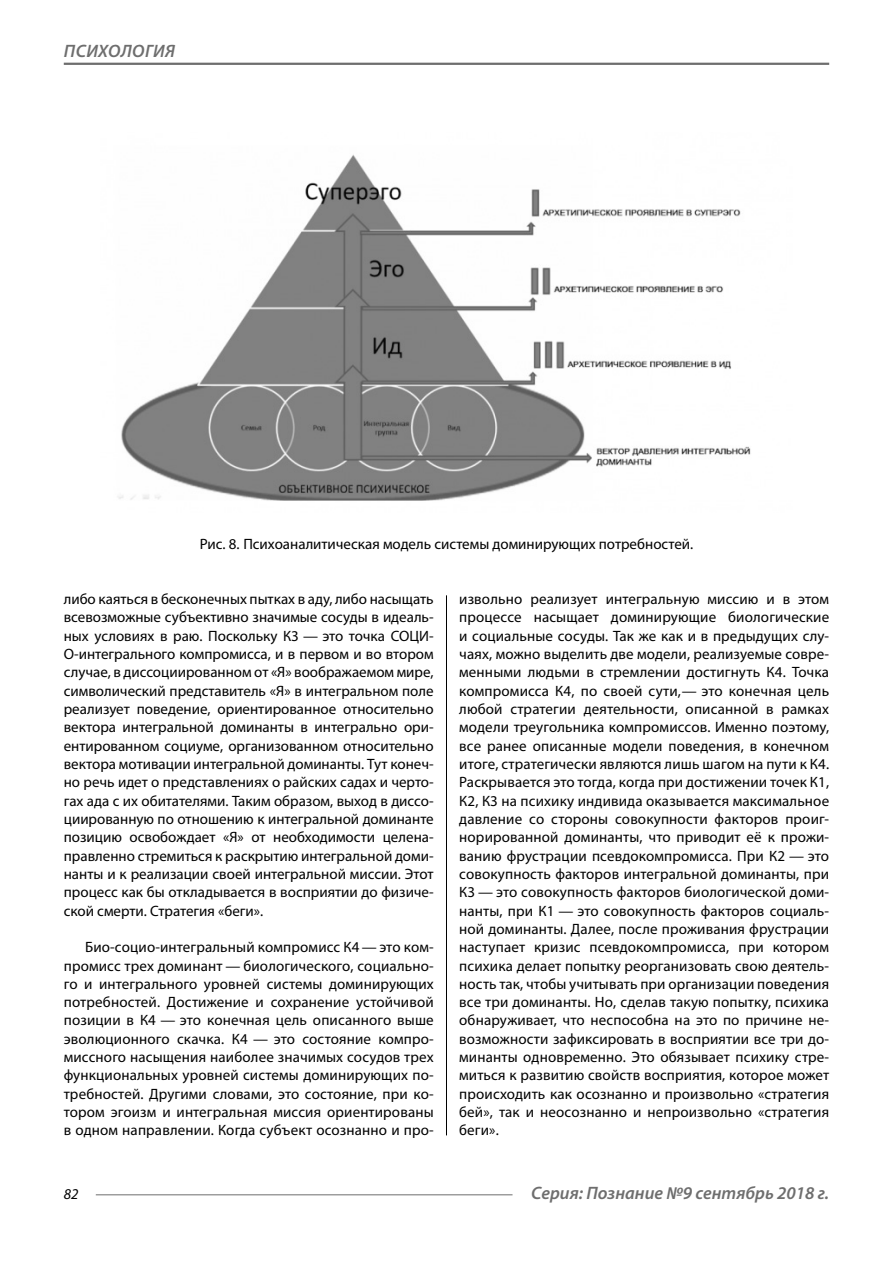
<style>
.page{position:relative;width:893px;height:1263px;background:#fff}
.page>*{position:absolute;margin:0;border:0;box-sizing:border-box;transform-origin:0 0}
.t1{font:italic 600 18px "Myriad Pro";color:#6e6e6e}
.t2{font:italic 600 18px "Myriad Pro";letter-spacing:.02em;color:#6e6e6e}
.Normal{font:15px/18.3px "Myriad Pro";letter-spacing:.01em;color:#000;text-align:justify}
.podpis{font:15px "Myriad Pro";color:#000}
.t3{font:italic 15px "Myriad Pro";color:#000}
</style>
<div class="page">
<hr style="left:64px;top:63px;width:765px;height:2px;background:#6e6e6e">
<hr style="left:96px;top:1194px;width:416px;height:1px;background:#6e6e6e">
<img style="left:118px;top:154px;width:633px;height:347px">
<hr style="left:446px;top:595px;width:1px;height:540px;background:#000">
<p class="t2" style="left:64px;top:39px;width:113px">Психология</p>
<p class="podpis" style="left:200px;top:535px;width:495px">Рис. 8. Психоаналитическая модель системы доминирующих потребностей.</p>
<p class="Normal" style="left:64px;top:590px;width:371px">либо каяться в бесконечных пытках в аду, либо насыщать всевозможные субъективно значимые сосуды в идеаль&shy;ных условиях в раю. Поскольку К3 — это точка СОЦИ-О-интегрального компромисса, и в первом и во втором случае, в диссоциированном от «Я» воображаемом мире, символический представитель «Я» в интегральном поле реализует поведение, ориентированное относительно вектора интегральной доминанты в интегрально ори&shy;ентированном социуме, организованном относительно вектора мотивации интегральной доминанты. Тут конеч&shy;но речь идет о представлениях о райских садах и черто&shy;гах ада с их обитателями. Таким образом, выход в диссо&shy;циированную по отношению к интегральной доминанте позицию освобождает «Я» от необходимости целена&shy;правленно стремиться к раскрытию интегральной доми&shy;нанты и к реализации своей интегральной миссии. Этот процесс как бы откладывается в восприятии до физиче&shy;ской смерти. Стратегия «беги».</p>
<p class="Normal" style="left:64px;top:938px;width:371px;text-indent:21px">Био-социо-интегральный компромисс К4—это ком&shy;промисс трех доминант — биологического, социально&shy;го и интегрального уровней системы доминирующих потребностей. Достижение и сохранение устойчивой позиции в К4 — это конечная цель описанного выше эволюционного скачка. К4 — это состояние компро&shy;миссного насыщения наиболее значимых сосудов трех функциональных уровней системы доминирующих по&shy;требностей. Другими словами, это состояние, при ко&shy;тором эгоизм и интегральная миссия ориентированы в одном направлении. Когда субъект осознанно и про-</p>
<p class="Normal" style="left:459px;top:590px;width:371px">извольно реализует интегральную миссию и в этом процессе насыщает доминирующие биологические и социальные сосуды. Так же как и в предыдущих слу&shy;чаях, можно выделить две модели, реализуемые совре&shy;менными людьми в стремлении достигнуть К4. Точка компромисса К4, по своей сути,— это конечная цель любой стратегии деятельности, описанной в рамках модели треугольника компромиссов. Именно поэтому, все ранее описанные модели поведения, в конечном итоге, стратегически являются лишь шагом на пути к К4.<br>Раскрывается это тогда, когда при достижении точек К1, К2, К3 на психику индивида оказывается максимальное давление со стороны совокупности факторов проиг&shy;норированной доминанты, что приводит её к прожи&shy;ванию фрустрации псевдокомпромисса. При К2 — это совокупность факторов интегральной доминанты, при К3 — это совокупность факторов биологической доми&shy;нанты, при К1 — это совокупность факторов социаль&shy;ной доминанты. Далее, после проживания фрустрации наступает кризис псевдокомпромисса, при котором психика делает попытку реорганизовать свою деятель&shy;ность так, чтобы учитывать при организации поведения все три доминанты. Но, сделав такую попытку, психика обнаруживает, что неспособна на это по причине не&shy;возможности зафиксировать в восприятии все три до&shy;минанты одновременно. Это обязывает психику стре&shy;миться к развитию свойств восприятия, которое может происходить как осознанно и произвольно «стратегия бей», так и неосознанно и непроизвольно «стратегия беги».</p>
<p class="t3" style="left:64px;top:1185px;width:16px">82</p>
<p class="t1" style="left:531px;top:1182px;width:299px">Серия: Познание №9 сентябрь 2018 г.</p>
</div>
